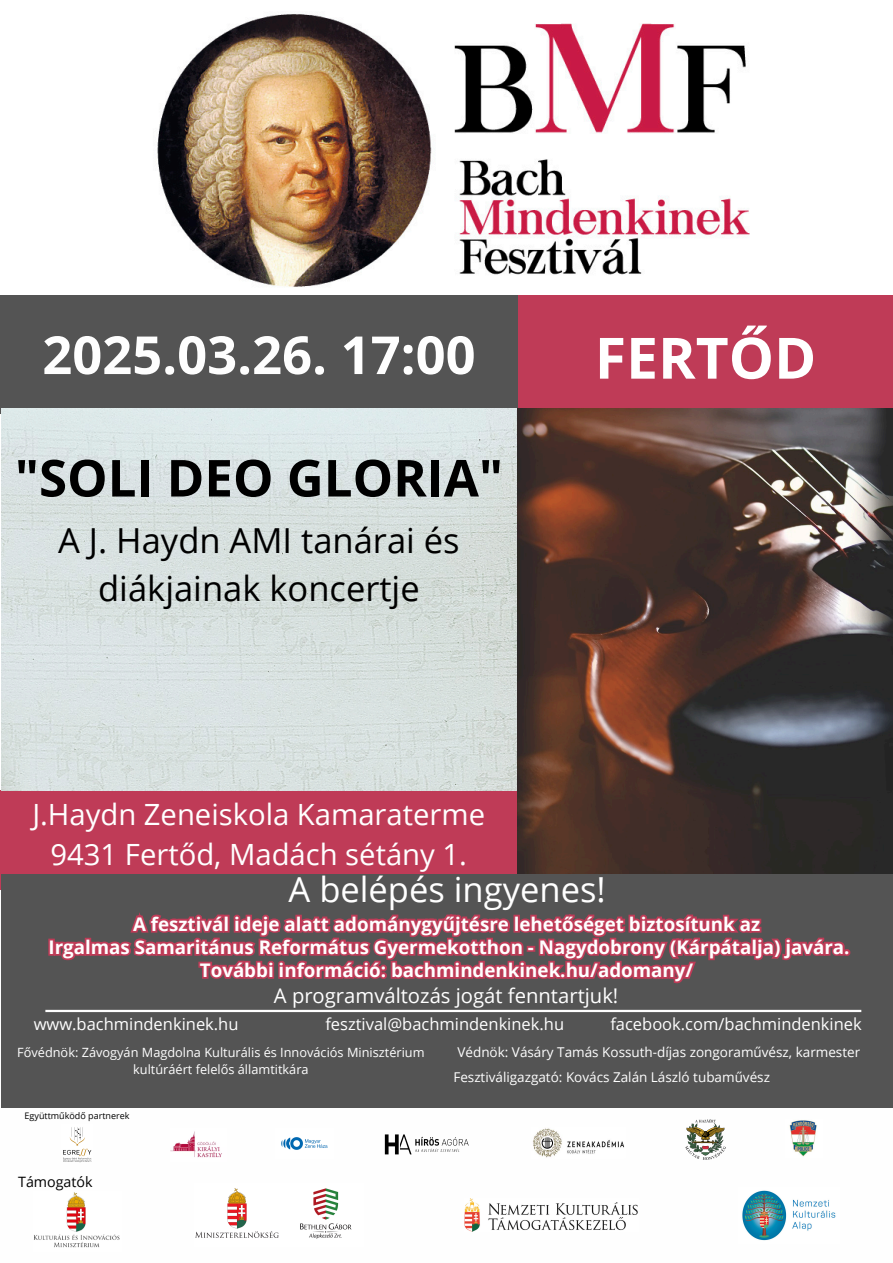
<style>
.page{position:relative;width:893px;height:1263px;background:#fff}
.page>*{position:absolute;margin:0;border:0;box-sizing:border-box;transform-origin:0 0}
.t1{font:700 57px "Open Sans";color:#fff}
.t2{font:700 52.5px "Open Sans";color:#fefefe}
.t3{font:700 51px "Open Sans";color:#000}
.t4{font:34.5px/47.8px "Open Sans";color:#000;text-align:center}
.t5{font:34.5px "Open Sans";color:#fff}
.t6{font:29.25px/40.5px "Open Sans";color:#fff;text-align:center}
.t7{font:20.25px "Open Sans";color:#fff}
.t8{font:700 18.75px/23.1px "Open Sans";color:#fff;text-align:center}
.t9{font:16.5px "Open Sans";color:#fff}
.t10{font:16.5px "Open Sans";color:#fefefe}
.t11{font:14.25px "Open Sans";color:#000}
.t12{font:13.5px "Open Sans";color:#fff}
.t13{font:12.75px/17.4px "Open Sans";color:#fff;text-align:center}
.t14{font:9px "Open Sans";color:#000}
.s1{color:#fff}
</style>
<div class="page">
<img style="left:157px;top:14px;width:593px;height:273px">
<div style="left:0;top:295px;width:518px;height:118px;background:#545454"></div>
<div style="left:518px;top:295px;width:375px;height:114px;background:#bf3b57"></div>
<div style="left:0;top:789px;width:518px;height:100px;background:#bf3b57"></div>
<img style="left:1px;top:409px;width:516px;height:382px">
<img style="left:742px;top:1190px;width:94px;height:51px">
<img style="left:195px;top:1188px;width:157px;height:51px">
<img style="left:170px;top:1131px;width:52px;height:27px">
<img style="left:533px;top:1128px;width:91px;height:30px">
<img style="left:685px;top:1119px;width:40px;height:40px">
<img style="left:789px;top:1120px;width:28px;height:37px">
<img style="left:384px;top:1134px;width:85px;height:21px">
<img style="left:34px;top:1192px;width:86px;height:56px">
<img style="left:281px;top:1137px;width:47px;height:13px">
<img style="left:63px;top:1127px;width:29px;height:35px">
<img style="left:518px;top:409px;width:375px;height:465px">
<div style="left:1px;top:874px;width:892px;height:233px;background:#545454"></div>
<img style="left:464px;top:1199px;width:174px;height:32px">
<hr style="left:45px;top:1010px;width:816px;height:2px;background:#fff">
<svg style="left:48px;top:912px;width:803px;height:72px"></svg>
<h6 class="t2" style="left:42px;top:318px;width:435px">2025.03.26. 17:00</h6>
<p class="t1" style="left:595px;top:318px;width:223px">FERTŐD</p>
<h5 class="t3" style="left:15px;top:442px;width:489px">"SOLI DEO GLORIA"</h5>
<h4 class="t4" style="left:58px;top:516px;width:403px">A J. Haydn AMI tanárai és diákjainak koncertje</h4>
<p class="t6" style="left:32px;top:793px;width:454px">J.Haydn Zeneiskola Kamaraterme<br>9431 Fertőd, Madách sétány 1.</p>
<p class="t5" style="left:288px;top:865px;width:319px">A belépés ingyenes!</p>
<p class="t8" style="left:48px;top:912px;width:802px">A fesztivál ideje alatt adománygyűjtésre lehetőséget biztosítunk az<br>Irgalmas Samaritánus Református Gyermekotthon - Nagydobrony (Kárpátalja) javára.<br>További információ: bachmindenkinek.hu/adomany/</p>
<h2 class="t7" style="left:274px;top:981px;width:346px">A programváltozás jogát fenntartjuk!</h2>
<h1 class="t9" style="left:34px;top:1012px;width:206px">www.bachmindenkinek.hu</h1>
<p class="t9" style="left:325px;top:1012px;width:240px">fesztival@bachmindenkinek.hu</p>
<h4 class="t10" style="left:610px;top:1012px;width:253px">facebook.com/bachmindenkinek</h4>
<p class="t13" style="left:17px;top:1043px;width:409px">Fővédnök: Závogyán Magdolna Kulturális és Innovációs Minisztérium kultúráért felelős államtitkára</p>
<h3 class="t12" style="left:457px;top:1042px;width:404px">Védnök: Vásáry Tamás Kossuth-díjas zongoraművész, karmester</h3>
<p class="t12" style="left:453px;top:1067px;width:318px">Fesztiváligazgató: Kovács Zalán László tubaművész</p>
<p class="t14" style="left:25px;top:1109px;width:107px">Együttműködő partnerek</p>
<p class="t11" style="left:18px;top:1171px;width:80px">Támogatók<span class="s1">:</span></p>
</div>
